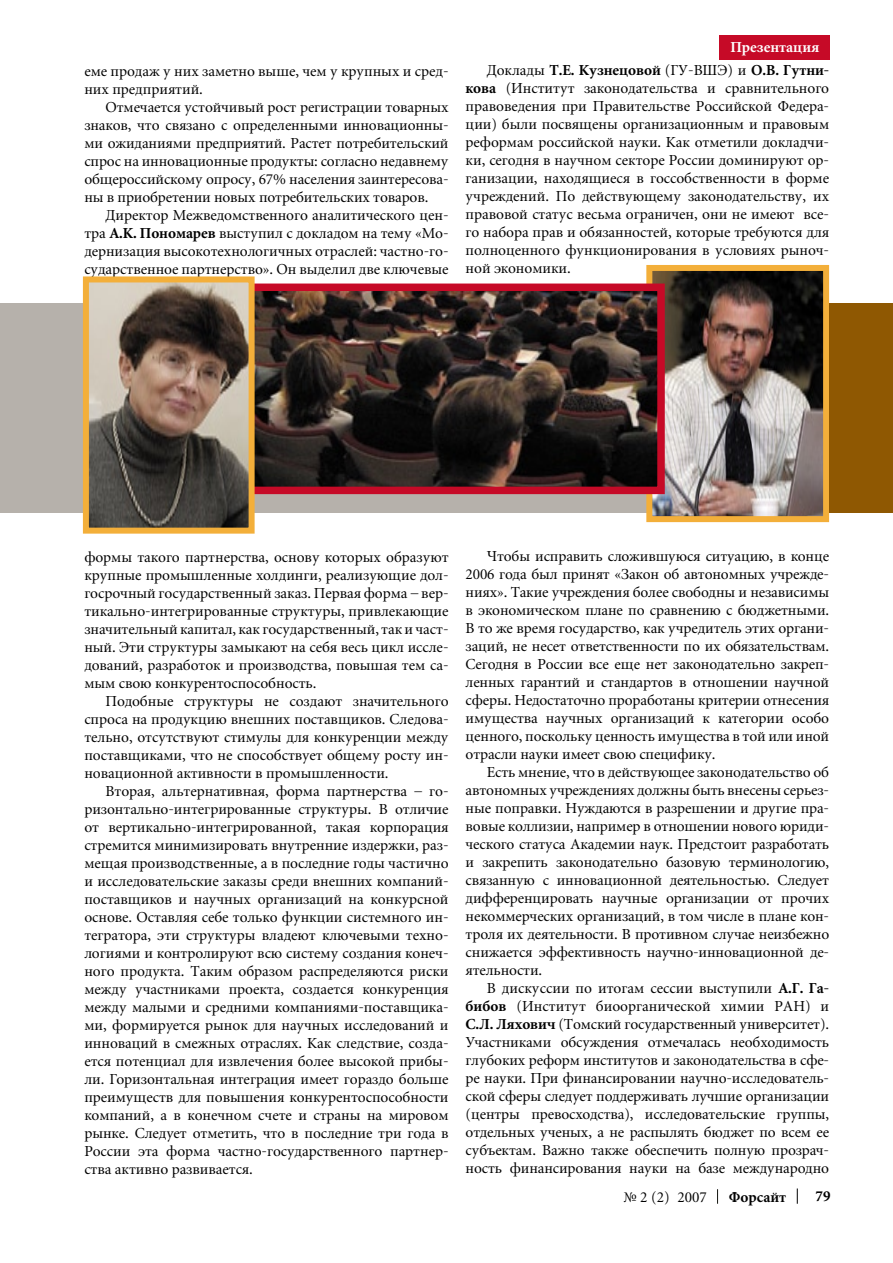
<style>
.page{position:relative;width:893px;height:1263px;background:#fff}
.page>*{position:absolute;margin:0;border:0;box-sizing:border-box;transform-origin:0 0}
.t1{font:15px/18px "Miniature";letter-spacing:-.005em;color:#000;text-align:justify}
.t2{font:700 15px "Miniature";color:#fff}
.t3{font:700 15px "Miniature";color:#000}
.s1{font-weight:700}
</style>
<div class="page">
<svg style="left:717px;top:1189px;width:1px;height:15px"></svg>
<svg style="left:797px;top:1188px;width:1px;height:16px"></svg>
<div style="left:0;top:303px;width:893px;height:210px;background:#b6b1ab"></div>
<div style="left:719px;top:35px;width:110px;height:25px;background:#c60a27"></div>
<img style="left:653px;top:272px;width:169px;height:243px">
<div style="left:646px;top:265px;width:183px;height:257px;border:6px solid #f3af3a"></div>
<img style="left:255px;top:292px;width:401px;height:193px">
<div style="left:214px;top:283px;width:451px;height:211px;border:8px solid #c60a27"></div>
<div style="left:829px;top:303px;width:64px;height:209px;background:#8f5802"></div>
<img style="left:90px;top:283px;width:158px;height:244px">
<div style="left:83px;top:276px;width:172px;height:258px;border:6px solid #f3af3a"></div>
<p class="t1" style="left:84px;top:62px;width:366px">еме продаж у них заметно выше, чем у крупных и сред&shy;них предприятий.</p>
<p class="t1" style="left:84px;top:98px;width:366px;text-indent:21px">Отмечается устойчивый рост регистрации товарных знаков, что связано с определенными инновационны&shy;ми ожиданиями предприятий. Растет потребительский спрос на инновационные продукты: согласно недавнему общероссийскому опросу, 67% населения заинтересова&shy;ны в приобретении новых потребительских товаров.</p>
<p class="t1" style="left:84px;top:206px;width:366px;text-indent:21px">Директор Межведомственного аналитического цен&shy;тра <span class="s1">А.К. Пономарев</span> выступил с докладом на тему «Мо&shy;дернизация высокотехнологичных отраслей: частно-го&shy;сударственное партнерство». Он выделил две ключевые</p>
<p class="t2" style="left:730px;top:40px;width:91px">Презентация</p>
<p class="t1" style="left:466px;top:62px;width:365px;text-indent:21px">Доклады <span class="s1">Т.Е. Кузнецовой</span> (ГУ-ВШЭ) и <span class="s1">О.В. Гутни&shy;кова</span> (Институт законодательства и сравнительного правоведения при Правительстве Российской Федера&shy;ции) были посвящены организационным и правовым реформам российской науки. Как отметили докладчи&shy;ки, сегодня в научном секторе России доминируют ор&shy;ганизации, находящиеся в госсобственности в форме учреждений. По действующему законодательству, их правовой статус весьма ограничен, они не имеют все&shy;го набора прав и обязанностей, которые требуются для полноценного функционирования в условиях рыноч&shy;ной экономики.</p>
<p class="t1" style="left:84px;top:548px;width:366px;text-align:left">формы такого партнерства, основу которых образуют крупные промышленные холдинги, реализующие дол&shy;госрочный государственный заказ. Первая форма – вер&shy;тикально-интегрированные структуры, привлекающие значительный капитал, как государственный, так и част&shy;ный. Эти структуры замыкают на себя весь цикл иссле&shy;дований, разработок и производства, повышая тем са&shy;мым свою конкурентоспособность.</p>
<p class="t1" style="left:84px;top:692px;width:366px;text-indent:21px">Подобные структуры не создают значительного спроса на продукцию внешних поставщиков. Следова&shy;тельно, отсутствуют стимулы для конкуренции между поставщиками, что не способствует общему росту ин&shy;новационной активности в промышленности.</p>
<p class="t1" style="left:84px;top:782px;width:366px;text-align:left;text-indent:21px">Вторая, альтернативная, форма партнерства – го&shy;ризонтально-интегрированные структуры. В отличие от вертикально-интегрированной, такая корпорация стремится минимизировать внутренние издержки, раз&shy;мещая производственные, а в последние годы частично и исследовательские заказы среди внешних компаний&shy;поставщиков и научных организаций на конкурсной основе. Оставляя себе только функции системного ин&shy;тегратора, эти структуры владеют ключевыми техно&shy;логиями и контролируют всю систему создания конеч&shy;ного продукта. Таким образом распределяются риски между участниками проекта, создается конкуренция между малыми и средними компаниями-поставщика&shy;ми, формируется рынок для научных исследований и инноваций в смежных отраслях. Как следствие, созда&shy;ется потенциал для извлечения более высокой прибы&shy;ли. Горизонтальная интеграция имеет гораздо больше преимуществ для повышения конкурентоспособности компаний, а в конечном счете и страны на мировом рынке. Следует отметить, что в последние три года в России эта форма частно-государственного партнер&shy;ства активно развивается.</p>
<p class="t1" style="left:466px;top:548px;width:365px;text-indent:21px">Чтобы исправить сложившуюся ситуацию, в конце 2006 года был принят «Закон об автономных учрежде&shy;ниях». Такие учреждения более свободны и независимы в экономическом плане по сравнению с бюджетными.<br>В то же время государство, как учредитель этих органи&shy;заций, не несет ответственности по их обязательствам.<br>Сегодня в России все еще нет законодательно закреп&shy;ленных гарантий и стандартов в отношении научной сферы. Недостаточно проработаны критерии отнесения имущества научных организаций к категории особо ценного, поскольку ценность имущества в той или иной отрасли науки имеет свою специфику.</p>
<p class="t1" style="left:466px;top:764px;width:365px;text-indent:21px">Есть мнение, что в действующее законодательство об автономных учреждениях должны быть внесены серьез&shy;ные поправки. Нуждаются в разрешении и другие пра&shy;вовые коллизии, например в отношении нового юриди&shy;ческого статуса Академии наук. Предстоит разработать и закрепить законодательно базовую терминологию, связанную с инновационной деятельностью. Следует дифференцировать научные организации от прочих некоммерческих организаций, в том числе в плане кон&shy;троля их деятельности. В противном случае неизбежно снижается эффективность научно-инновационной де&shy;ятельности.</p>
<p class="t1" style="left:466px;top:980px;width:365px;text-indent:21px">В дискуссии по итогам сессии выступили <span class="s1">А.Г. Га&shy;бибов</span> (Институт биоорганической химии РАН) и <span class="s1">С.Л. Ляхович</span> (Томский государственный университет).<br>Участниками обсуждения отмечалась необходимость глубоких реформ институтов и законодательства в сфе&shy;ре науки. При финансировании научно-исследователь&shy;ской сферы следует поддерживать лучшие организации (центры превосходства), исследовательские группы, отдельных ученых, а не распылять бюджет по всем ее субъектам. Важно также обеспечить полную прозрач&shy;ность финансирования науки на базе международно</p>
<p class="t1" style="left:623px;top:1188px;width:85px">№ 2 (2) 2007</p>
<p class="t3" style="left:729px;top:1189px;width:59px">Форсайт</p>
<p class="t3" style="left:816px;top:1189px;width:16px">79</p>
</div>
